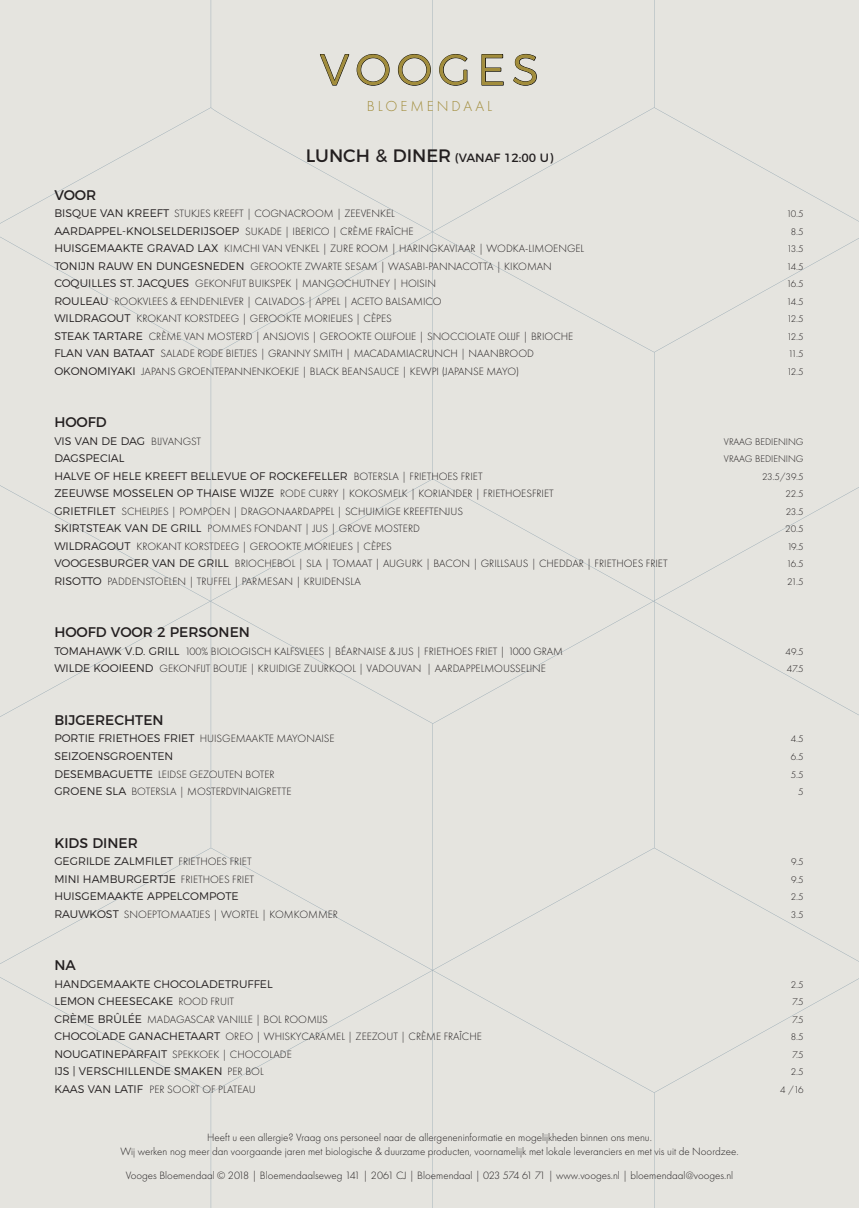
<style>
.page{position:relative;width:859px;height:1208px;background:#e5e4df}
.page>*{position:absolute;margin:0;border:0;box-sizing:border-box;transform-origin:0 0}
.t1{font:300 43.6px "Montserrat";letter-spacing:.145em;color:#a28d3c}
.t2{font:300 15px "Futura PT";letter-spacing:.2em;color:#a28d3c}
.t3{font:14px "Montserrat";color:#231f20}
.t4{font:12px "Montserrat";color:#231f20}
.t5{font:300 11px/14px "Futura PT";color:#231f20;text-align:center}
.t6{font:300 11px "Montserrat";color:#231f20}
.t7{font:300 10px "Futura PT";color:#231f20}
.s1{font-size:18px}
.s2{font-family:"Montserrat"}
.s3{font-family:"Futura PT"}
</style>
<div class="page">
<svg style="left:319px;top:53px;width:31px;height:33px"></svg>
<svg style="left:356px;top:53px;width:34px;height:33px"></svg>
<svg style="left:397px;top:53px;width:34px;height:33px"></svg>
<svg style="left:439px;top:53px;width:29px;height:33px"></svg>
<svg style="left:481px;top:54px;width:23px;height:32px"></svg>
<svg style="left:512px;top:53px;width:25px;height:33px"></svg>
<h1 class="t1" style="left:320px;top:35px;width:220px">VOOGES</h1>
<h2 class="t2" style="left:367px;top:98px;width:127px">BLOEMENDAAL</h2>
<p class="t4" style="left:306px;top:148px;width:249px"><span class="s1">LUNCH &amp; DINER</span> (VANAF 12:00 U)</p>
<p class="t3" style="left:54px;top:184px;width:44px">VOOR</p>
<p class="t5" style="left:54px;top:207px;width:342px"><span class="s2">BISQUE VAN KREEFT</span> STUKJES KREEFT | COGNACROOM | ZEEVENKEL</p>
<p class="t7" style="left:786px;top:208px;width:19px">10.5</p>
<p class="t5" style="left:54px;top:224px;width:361px"><span class="s2">AARDAPPEL-KNOLSELDERIJSOEP</span> SUKADE | IBERICO | CRÈME FRAÎCHE</p>
<p class="t7" style="left:791px;top:226px;width:14px">8.5</p>
<p class="t5" style="left:54px;top:242px;width:531px"><span class="s2">HUISGEMAAKTE GRAVAD LAX</span> KIMCHI VAN VENKEL | ZURE ROOM | HARINGKAVIAAR | WODKA-LIMOENGEL</p>
<p class="t7" style="left:787px;top:243px;width:18px">13.5</p>
<p class="t5" style="left:54px;top:259px;width:499px"><span class="s2">TONIJN RAUW EN DUNGESNEDEN</span> GEROOKTE ZWARTE SESAM | WASABI-PANNACOTTA | KIKOMAN</p>
<p class="t7" style="left:787px;top:261px;width:19px">14.5</p>
<p class="t5" style="left:54px;top:277px;width:383px"><span class="s2">COQUILLES ST. JACQUES</span> GEKONFIJT BUIKSPEK | MANGOCHUTNEY | HOISIN</p>
<p class="t7" style="left:786px;top:278px;width:19px">16.5</p>
<p class="t5" style="left:54px;top:294px;width:389px"><span class="s2">ROULEAU</span> ROOKVLEES &amp; EENDENLEVER | CALVADOS | APPEL | ACETO BALSAMICO</p>
<p class="t7" style="left:787px;top:296px;width:19px">14.5</p>
<p class="t5" style="left:54px;top:312px;width:339px"><span class="s2">WILDRAGOUT</span> KROKANT KORSTDEEG | GEROOKTE MORIELJES | CÈPES</p>
<p class="t7" style="left:787px;top:313px;width:18px">12.5</p>
<p class="t5" style="left:54px;top:329px;width:520px"><span class="s2">STEAK TARTARE</span> CRÈME VAN MOSTERD | ANSJOVIS | GEROOKTE OLIJFOLIE | SNOCCIOLATE OLIJF | BRIOCHE</p>
<p class="t7" style="left:787px;top:331px;width:18px">12.5</p>
<p class="t5" style="left:54px;top:347px;width:481px"><span class="s2">FLAN VAN BATAAT</span> SALADE RODE BIETJES | GRANNY SMITH | MACADAMIACRUNCH | NAANBROOD</p>
<p class="t7" style="left:788px;top:348px;width:17px">11.5</p>
<p class="t5" style="left:54px;top:364px;width:466px"><span class="s2">OKONOMIYAKI</span> JAPANS GROENTEPANNENKOEKJE | BLACK BEANSAUCE | KEWPI (JAPANSE MAYO)</p>
<p class="t7" style="left:787px;top:366px;width:18px">12.5</p>
<p class="t3" style="left:54px;top:411px;width:54px">HOOFD</p>
<p class="t6" style="left:54px;top:432px;width:148px">VIS VAN DE DAG <span class="s3">BIJVANGST</span></p>
<p class="t7" style="left:724px;top:436px;width:81px">VRAAG BEDIENING</p>
<p class="t6" style="left:54px;top:450px;width:72px">DAGSPECIAL</p>
<p class="t7" style="left:724px;top:453px;width:81px">VRAAG BEDIENING</p>
<p class="t6" style="left:54px;top:467px;width:430px">HALVE OF HELE KREEFT BELLEVUE OF ROCKEFELLER <span class="s3">BOTERSLA | FRIETHOES FRIET</span></p>
<p class="t7" style="left:762px;top:471px;width:43px">23.5/39.5</p>
<p class="t5" style="left:54px;top:487px;width:501px"><span class="s2">ZEEUWSE MOSSELEN OP THAISE WIJZE</span> RODE CURRY | KOKOSMELK | KORIANDER | FRIETHOESFRIET</p>
<p class="t7" style="left:786px;top:488px;width:20px">22.5</p>
<p class="t5" style="left:54px;top:504px;width:410px"><span class="s2">GRIETFILET</span> SCHELPJES | POMPOEN | DRAGONAARDAPPEL | SCHUIMIGE KREEFTENJUS</p>
<p class="t7" style="left:786px;top:506px;width:19px">23.5</p>
<p class="t5" style="left:54px;top:522px;width:367px"><span class="s2">SKIRTSTEAK VAN DE GRILL</span> POMMES FONDANT | JUS | GROVE MOSTERD</p>
<p class="t7" style="left:785px;top:523px;width:20px">20.5</p>
<p class="t5" style="left:54px;top:539px;width:339px"><span class="s2">WILDRAGOUT</span> KROKANT KORSTDEEG | GEROOKTE MORIELJES | CÈPES</p>
<p class="t7" style="left:787px;top:541px;width:18px">19.5</p>
<p class="t5" style="left:54px;top:557px;width:615px"><span class="s2">VOOGESBURGER VAN DE GRILL</span> BRIOCHEBOL | SLA | TOMAAT | AUGURK | BACON | GRILLSAUS | CHEDDAR | FRIETHOES FRIET</p>
<p class="t7" style="left:786px;top:558px;width:19px">16.5</p>
<p class="t5" style="left:54px;top:574px;width:308px"><span class="s2">RISOTTO</span> PADDENSTOELEN | TRUFFEL | PARMESAN | KRUIDENSLA</p>
<p class="t7" style="left:787px;top:576px;width:18px">21.5</p>
<p class="t3" style="left:54px;top:621px;width:197px">HOOFD VOOR 2 PERSONEN</p>
<p class="t5" style="left:54px;top:644px;width:510px"><span class="s2">TOMAHAWK V.D. GRILL</span> 100% BIOLOGISCH KALFSVLEES | BÉARNAISE &amp; JUS | FRIETHOES FRIET | 1000 GRAM</p>
<p class="t7" style="left:786px;top:646px;width:20px">49.5</p>
<p class="t5" style="left:54px;top:662px;width:493px"><span class="s2">WILDE KOOIEEND</span> GEKONFIJT BOUTJE | KRUIDIGE ZUURKOOL | VADOUVAN | AARDAPPELMOUSSELINE</p>
<p class="t7" style="left:787px;top:663px;width:18px">47.5</p>
<p class="t3" style="left:54px;top:709px;width:111px">BIJGERECHTEN</p>
<p class="t5" style="left:54px;top:732px;width:282px"><span class="s2">PORTIE FRIETHOES FRIET</span> HUISGEMAAKTE MAYONAISE</p>
<p class="t7" style="left:791px;top:733px;width:14px">4.5</p>
<p class="t6" style="left:54px;top:747px;width:121px">SEIZOENSGROENTEN</p>
<p class="t7" style="left:791px;top:751px;width:14px">6.5</p>
<p class="t5" style="left:54px;top:767px;width:222px"><span class="s2">DESEMBAGUETTE</span> LEIDSE GEZOUTEN BOTER</p>
<p class="t7" style="left:791px;top:768px;width:14px">5.5</p>
<p class="t5" style="left:54px;top:784px;width:239px"><span class="s2">GROENE SLA</span> BOTERSLA | MOSTERDVINAIGRETTE</p>
<p class="t7" style="left:798px;top:786px;width:7px">5</p>
<p class="t3" style="left:54px;top:831px;width:85px">KIDS DINER</p>
<p class="t6" style="left:54px;top:852px;width:199px">GEGRILDE ZALMFILET <span class="s3">FRIETHOES FRIET</span></p>
<p class="t7" style="left:791px;top:856px;width:14px">9.5</p>
<p class="t6" style="left:54px;top:870px;width:201px">MINI HAMBURGERTJE <span class="s3">FRIETHOES FRIET</span></p>
<p class="t7" style="left:791px;top:873px;width:14px">9.5</p>
<p class="t6" style="left:54px;top:887px;width:186px">HUISGEMAAKTE APPELCOMPOTE</p>
<p class="t7" style="left:791px;top:891px;width:14px">2.5</p>
<p class="t5" style="left:54px;top:907px;width:285px"><span class="s2">RAUWKOST</span> SNOEPTOMAATJES | WORTEL | KOMKOMMER</p>
<p class="t7" style="left:791px;top:908px;width:14px">3.5</p>
<p class="t3" style="left:54px;top:954px;width:23px">NA</p>
<p class="t6" style="left:54px;top:975px;width:220px">HANDGEMAAKTE CHOCOLADETRUFFEL</p>
<p class="t7" style="left:791px;top:978px;width:14px">2.5</p>
<p class="t6" style="left:54px;top:992px;width:181px">LEMON CHEESECAKE <span class="s3">ROOD FRUIT</span></p>
<p class="t7" style="left:792px;top:996px;width:13px">7.5</p>
<p class="t5" style="left:54px;top:1012px;width:275px"><span class="s2">CRÈME BRÛLÉE</span> MADAGASCAR VANILLE | BOL ROOMIJS</p>
<p class="t7" style="left:792px;top:1013px;width:13px">7.5</p>
<p class="t5" style="left:54px;top:1029px;width:429px"><span class="s2">CHOCOLADE GANACHETAART</span> OREO | WHISKYCARAMEL | ZEEZOUT | CRÈME FRAÎCHE</p>
<p class="t7" style="left:791px;top:1031px;width:14px">8.5</p>
<p class="t5" style="left:54px;top:1047px;width:239px"><span class="s2">NOUGATINEPARFAIT</span> SPEKKOEK | CHOCOLADE</p>
<p class="t7" style="left:792px;top:1048px;width:13px">7.5</p>
<p class="t6" style="left:54px;top:1062px;width:211px">IJS | VERSCHILLENDE SMAKEN <span class="s3">PER BOL</span></p>
<p class="t7" style="left:791px;top:1066px;width:14px">2.5</p>
<p class="t5" style="left:54px;top:1082px;width:203px"><span class="s2">KAAS VAN LATIF</span> PER SOORT OF PLATEAU</p>
<p class="t7" style="left:780px;top:1083px;width:25px">4 /16</p>
<p class="t5" style="left:120px;top:1130px;width:620px">Heeft u een allergie? Vraag ons personeel naar de allergeneninformatie en mogelijkheden binnen ons menu.<br>Wij werken nog meer dan voorgaande jaren met biologische &amp; duurzame producten, voornamelijk met lokale leveranciers en met vis uit de Noordzee.</p>
<p class="t5" style="left:126px;top:1168px;width:609px">Vooges Bloemendaal © 2018 | Bloemendaalseweg 141 | 2061 CJ | Bloemendaal | 023 574 61 71 | www.vooges.nl | bloemendaal@vooges.nl</p>
</div>
